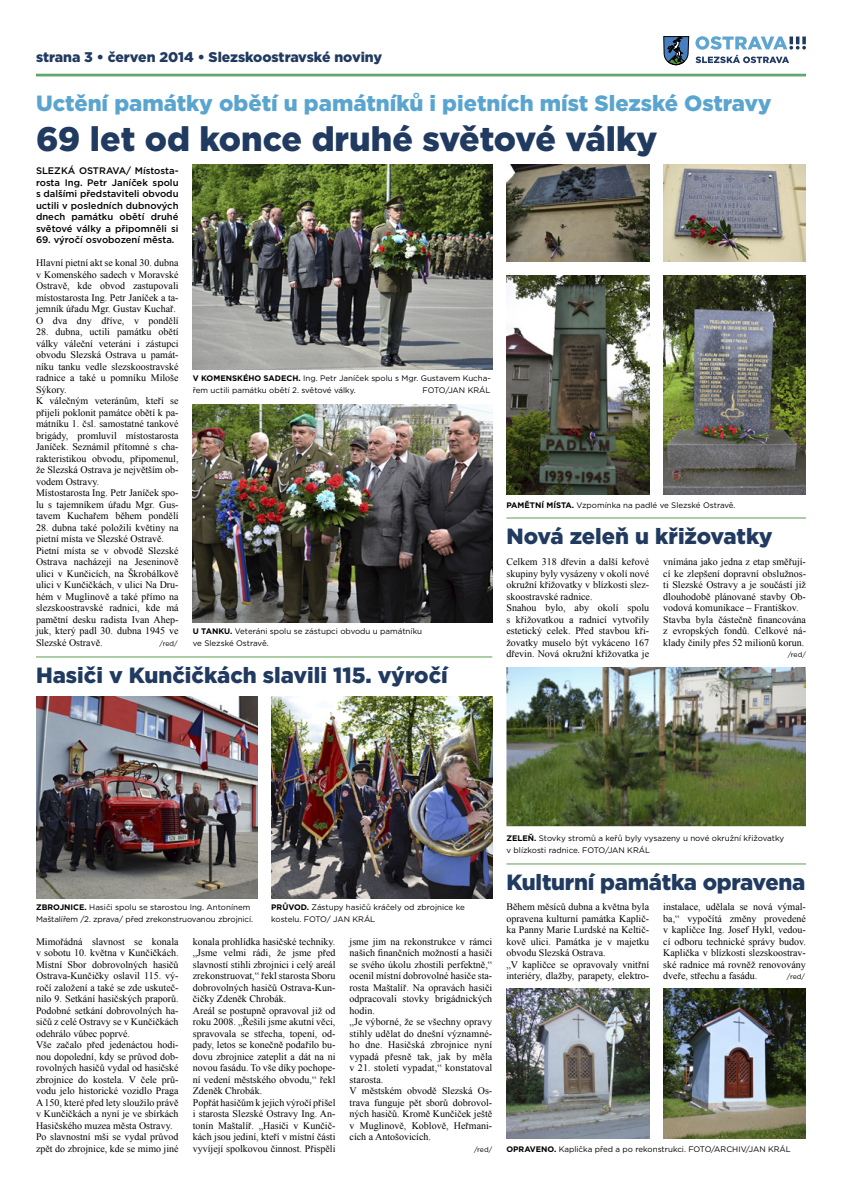
<style>
.page{position:relative;width:842px;height:1191px;background:#fff}
.page>*{position:absolute;margin:0;border:0;box-sizing:border-box;transform-origin:0 0}
.t1{font:900 34px "Gotham";color:#213a60}
.t2{font:900 22px "Gotham";letter-spacing:-.01em;color:#213a60}
.t3{font:900 22px "Gotham";color:#5aa5d0}
.t4{font:900 14px "Gotham";color:#213a60}
.t5{font:10px/11.5px "Times New Roman";color:#000}
.t6{font:500 9.5px/11.5px "Gotham";color:#000;text-align:justify}
.t7{font:8px/11.5px "Gotham";color:#000}
.t8{font:7px "Gotham";letter-spacing:-.01em;color:#000}
.s1{font-weight:700}
</style>
<div class="page">
<div style="left:36px;top:74px;width:770px;height:2px;background:#5aa5d0;border:1px solid #5aa04f"></div>
<svg style="left:663px;top:36px;width:143px;height:30px"></svg>
<hr style="left:36px;top:656px;width:456px;height:1px;background:#5aa04f">
<hr style="left:506px;top:863px;width:300px;height:1px;background:#5aa04f">
<img style="left:663px;top:988px;width:143px;height:150px">
<img style="left:506px;top:988px;width:143px;height:150px">
<img style="left:506px;top:667px;width:300px;height:159px">
<img style="left:36px;top:697px;width:221px;height:201px">
<img style="left:271px;top:697px;width:221px;height:201px">
<img style="left:193px;top:404px;width:299px;height:218px">
<img style="left:193px;top:164px;width:299px;height:205px">
<hr style="left:506px;top:517px;width:300px;height:1px;background:#5aa04f">
<img style="left:506px;top:276px;width:143px;height:218px">
<img style="left:506px;top:164px;width:143px;height:97px">
<img style="left:663px;top:276px;width:143px;height:218px">
<img style="left:663px;top:164px;width:143px;height:97px">
<h3 class="t4" style="left:36px;top:47px;width:348px">strana 3 • červen 2014 • Slezskoostravské noviny</h3>
<h2 class="t3" style="left:36px;top:88px;width:737px">Uctění památky obětí u památníků i pietních míst Slezské Ostravy</h2>
<h1 class="t1" style="left:36px;top:116px;width:623px">69 let od konce druhé světové války</h1>
<p class="t6" style="left:36px;top:165px;width:144px">SLEZKÁ OSTRAVA/ Místosta&shy;rosta Ing. Petr Janíček spolu s dalšími představiteli obvodu uctili v posledních dubnových dnech památku obětí druhé světové války a připomněli si</p>
<p class="t6" style="left:36px;top:234px;width:140px">69. výročí osvobození města.</p>
<p class="t5" style="left:36px;top:257px;width:144px">Hlavní pietní akt se konal 30. dubna v Komenského sadech v Moravské<br>Ostravě, kde obvod zastupovali místostarosta Ing. Petr Janíček a ta&shy;jemník úřadu Mgr. Gustav Kuchař.<br>O dva dny dříve, v pondělí</p>
<p class="t5" style="left:36px;top:326px;width:144px">28. dubna, uctili památku obětí války váleční veteráni i zástupci obvodu Slezská Ostrava u památ&shy;níku tanku vedle slezskoostravské radnice a také u pomníku Miloše<br>Sýkory.<br>K válečným veteránům, kteří se přijeli poklonit památce obětí k pa&shy;mátníku 1. čsl. samostatné tankové brigády, promluvil místostarosta<br>Janíček. Seznámil přítomné s cha&shy;rakteristikou obvodu, připomenul, že Slezská Ostrava je největším ob&shy;vodem Ostravy.<br>Místostarosta Ing. Petr Janíček spo&shy;lu s tajemníkem úřadu Mgr. Gus&shy;tavem Kuchařem během pondělí</p>
<p class="t5" style="left:36px;top:521px;width:144px">28. dubna také položili květiny na pietní místa ve Slezské Ostravě.<br>Pietní místa se v obvodě Slezské<br>Ostrava nacházejí na Jeseninově ulici v Kunčicích, na Škrobálkově ulici v Kunčičkách, v ulici Na Dru&shy;hém v Muglinově a také přímo na slezskoostravské radnici, kde má pamětní desku radista Ivan Ahep&shy;juk, který padl 30. dubna 1945 ve<br>Slezské Ostravě.</p>
<p class="t8" style="left:159px;top:639px;width:20px">/red/</p>
<p class="t7" style="left:193px;top:372px;width:299px"><span class="s1">V KOMENSKÉHO SADECH.</span> Ing. Petr Janíček spolu s Mgr. Gustavem Kucha&shy;řem uctili památku obětí 2. světové války.</p>
<p class="t7" style="left:423px;top:384px;width:69px">FOTO/JAN KRÁL</p>
<p class="t7" style="left:193px;top:625px;width:231px"><span class="s1">U TANKU.</span> Veteráni spolu se zástupci obvodu u památníku ve Slezské Ostravě.</p>
<h2 class="t2" style="left:36px;top:659px;width:413px">Hasiči v Kunčičkách slavili 115. výročí</h2>
<p class="t7" style="left:506px;top:499px;width:231px"><span class="s1">PAMĚTNÍ MÍSTA.</span> Vzpomínka na padlé ve Slezské Ostravě.</p>
<h2 class="t2" style="left:506px;top:521px;width:268px">Nová zeleň u křižovatky</h2>
<p class="t5" style="left:506px;top:556px;width:144px">Celkem 318 dřevin a další keřové skupiny byly vysázeny v okolí nové okružní křižovatky v blízkosti slez&shy;skoostravské radnice.<br>Snahou bylo, aby okolí spolu s křižovatkou a radnicí vytvořily estetický celek. Před stavbou kři&shy;žovatky muselo být vykáceno 167 dřevin. Nová okružní křižovatka je</p>
<p class="t5" style="left:663px;top:556px;width:144px">vnímána jako jedna z etap směřují&shy;cí ke zlepšení dopravní obslužnos&shy;ti Slezské Ostravy a je součástí již dlouhodobě plánované stavby Ob&shy;vodová komunikace – Františkov.<br>Stavba byla částečně financována z evropských fondů. Celkové ná&shy;klady činily přes 52 milionů korun.</p>
<p class="t8" style="left:788px;top:650px;width:20px">/red/</p>
<p class="t7" style="left:506px;top:832px;width:279px"><span class="s1">ZELEŇ.</span> Stovky stromů a keřů byly vysazeny u nové okružní křižovatky v blízkosti radnice. FOTO/JAN KRÁL</p>
<h2 class="t2" style="left:506px;top:867px;width:300px">Kulturní památka opravena</h2>
<p class="t7" style="left:36px;top:901px;width:219px"><span class="s1">ZBROJNICE.</span> Hasiči spolu se starostou Ing. Antonínem<br>Maštalířem /2. zprava/ před zrekonstruovanou zbrojnicí.</p>
<p class="t7" style="left:271px;top:901px;width:195px"><span class="s1">PRŮVOD.</span> Zástupy hasičů kráčely od zbrojnice ke kostelu. FOTO/ JAN KRÁL</p>
<p class="t5" style="left:36px;top:935px;width:144px">Mimořádná slavnost se konala v sobotu 10. května v Kunčičkách.<br>Místní Sbor dobrovolných hasičů Ostrava-Kunčičky oslavil 115. vý&shy;ročí založení a také se zde uskuteč&shy;nilo 9. Setkání hasičských praporů.<br>Podobné setkání dobrovolných ha&shy;sičů z celé Ostravy se v Kunčičkách odehrálo vůbec poprvé.<br>Vše začalo před jedenáctou hodi&shy;nou dopolední, kdy se průvod dob&shy;rovolných hasičů vydal od hasičské zbrojnice do kostela. V čele prů&shy;vodu jelo historické vozidlo Praga A 150, které před lety sloužilo právě v Kunčičkách a nyní je ve sbírkách Hasičského muzea města Ostravy.<br>Po slavnostní mši se vydal průvod zpět do zbrojnice, kde se mimo jiné</p>
<p class="t5" style="left:193px;top:935px;width:144px">konala prohlídka hasičské techniky. „Jsme velmi rádi, že jsme před slavností stihli zbrojnici i celý areál zrekonstruovat,“ řekl starosta Sboru dobrovolných hasičů Ostrava-Kun&shy;čičky Zdeněk Chrobák.<br>Areál se postupně opravoval již od roku 2008. „Řešili jsme akutní věci, spravovala se střecha, topení, od&shy;pady, letos se konečně podařilo bu&shy;dovu zbrojnice zateplit a dát na ni novou fasádu. To vše díky pochope&shy;ní vedení městského obvodu,“ řekl Zdeněk Chrobák.<br>Popřát hasičům k jejich výročí přišel i starosta Slezské Ostravy Ing. An&shy;tonín Maštalíř. „Hasiči v Kunčič&shy;kách jsou jediní, kteří v místní části vyvíjejí spolkovou činnost. Přispěli</p>
<p class="t5" style="left:350px;top:935px;width:144px">jsme jim na rekonstrukce v rámci našich finančních možností a hasiči se svého úkolu zhostili perfektně,“ ocenil místní dobrovolné hasiče sta&shy;rosta Maštalíř. Na opravách hasiči odpracovali stovky brigádnických hodin.<br>„Je výborné, že se všechny opravy stihly udělat do dnešní významné&shy;ho dne. Hasičská zbrojnice nyní vypadá přesně tak, jak by měla v 21. století vypadat,“ konstatoval starosta.<br>V městském obvodě Slezská Os&shy;trava funguje pět sborů dobrovol&shy;ných hasičů. Kromě Kunčiček ještě v Muglinově, Koblově, Heřmani&shy;cích a Antošovicích.</p>
<p class="t8" style="left:474px;top:1145px;width:20px">/red/</p>
<p class="t5" style="left:506px;top:901px;width:144px">Během měsíců dubna a května byla opravena kulturní památka Kaplič&shy;ka Panny Marie Lurdské na Keltič&shy;kově ulici. Památka je v majetku obvodu Slezská Ostrava.<br>„V kapličce se opravovaly vnitřní interiéry, dlažby, parapety, elektro-</p>
<p class="t5" style="left:663px;top:901px;width:144px;text-align:justify">instalace, udělala se nová výmal&shy;ba,“ vypočítá změny provedené v kapličce Ing. Josef Hykl, vedou&shy;cí odboru technické správy budov.<br>Kaplička v blízkosti slezskoostrav&shy;ské radnice má rovněž renovovány dveře, střechu a fasádu.</p>
<p class="t8" style="left:787px;top:972px;width:20px">/red/</p>
<p class="t7" style="left:506px;top:1143px;width:286px"><span class="s1">OPRAVENO.</span> Kaplička před a po rekonstrukci. FOTO/ARCHIV/JAN KRÁL</p>
</div>
